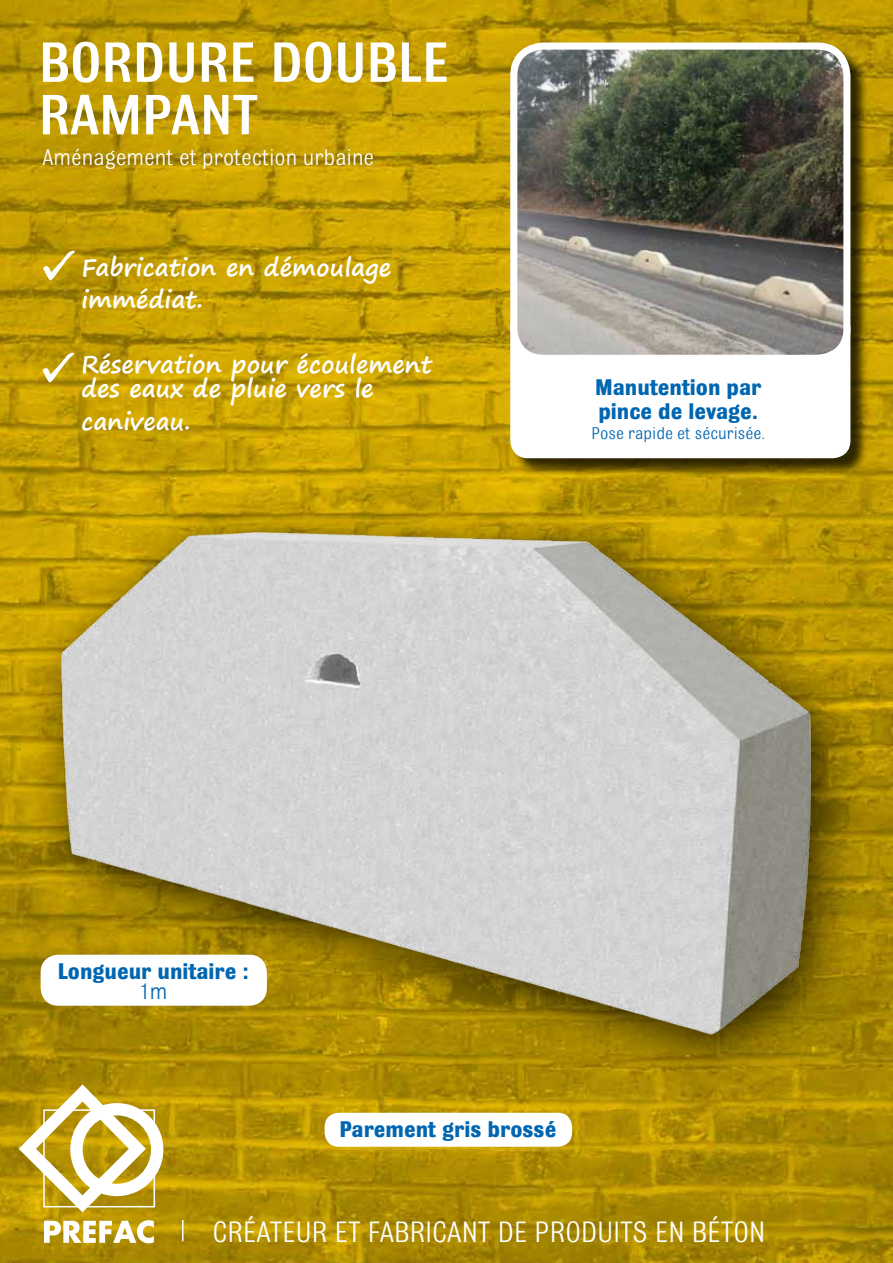
<style>
.page{position:relative;width:893px;height:1263px;background:#fff}
.page>*{position:absolute;margin:0;border:0;box-sizing:border-box;transform-origin:0 0}
.t1{font:500 60px/52.5px "Bulldog";color:#fff}
.t2{font:31.2px "Bulldog";color:#fff}
.t3{font:700 24px/32.5px "Segoe Print";color:#fff}
.t4{font:700 24px/24px "Bulldog";color:#0066b1}
.t5{font:24px "Bulldog";color:#fff}
.t6{font:24px "Bulldog";color:#0066b1}
.t7{font:18px "Bulldog";color:#0066b1}
</style>
<div class="page">
<img style="left:0;top:0;width:893px;height:1263px">
<svg style="left:182px;top:1220px;width:1px;height:21px"></svg>
<svg style="left:44px;top:1220px;width:110px;height:23px"></svg>
<svg style="left:19px;top:1084px;width:144px;height:128px"></svg>
<svg style="left:43px;top:248px;width:35px;height:32px"></svg>
<svg style="left:43px;top:350px;width:34px;height:32px"></svg>
<div style="left:25px;top:496px;width:843px;height:593px;background:#000;opacity:.75"></div>
<img style="left:43px;top:495px;width:829px;height:662px">
<div style="left:512px;top:45px;width:357px;height:432px;background:#000;opacity:.75"></div>
<div style="left:511px;top:311px;width:339px;height:146px;background:#fff;border-radius:17px"></div>
<div style="left:510px;top:310px;width:340px;height:148px;border:2px solid #fff;border-radius:17px"></div>
<img style="left:514px;top:46px;width:333px;height:308px">
<div style="left:510px;top:43px;width:340px;height:319px;border:7px solid #fff;border-radius:30px"></div>
<div style="left:325px;top:1113px;width:246px;height:33px;background:#fff;border-radius:14px"></div>
<div style="left:325px;top:1113px;width:247px;height:34px;border:2px solid #fff;border-radius:14px"></div>
<div style="left:41px;top:955px;width:225px;height:50px;background:#fff;border-radius:17px"></div>
<div style="left:41px;top:955px;width:226px;height:51px;border:2px solid #fff;border-radius:17px"></div>
<h1 class="t1" style="left:39px;top:36px;width:412px">BORDURE DOUBLE<br>RAMPANT</h1>
<p class="t5" style="left:43px;top:145px;width:333px">Aménagement et protection urbaine</p>
<p class="t3" style="left:81px;top:250px;width:311px">Fabrication en démoulage immédiat.</p>
<p class="t3" style="left:81px;top:352px;width:352px;line-height:24px">Réservation pour écoulement des eaux de pluie vers le</p>
<p class="t3" style="left:81px;top:404px;width:111px">caniveau.</p>
<p class="t4" style="left:595px;top:376px;width:168px">Manutention par pince de levage.</p>
<p class="t7" style="left:592px;top:424px;width:175px">Pose rapide et sécurisée.</p>
<p class="t4" style="left:58px;top:959px;width:193px">Longueur unitaire :</p>
<p class="t6" style="left:139px;top:979px;width:30px">1m</p>
<p class="t4" style="left:339px;top:1117px;width:218px">Parement gris brossé</p>
<h2 class="t2" style="left:212px;top:1216px;width:554px">Créateur et fabricant de produits en béton</h2>
</div>
